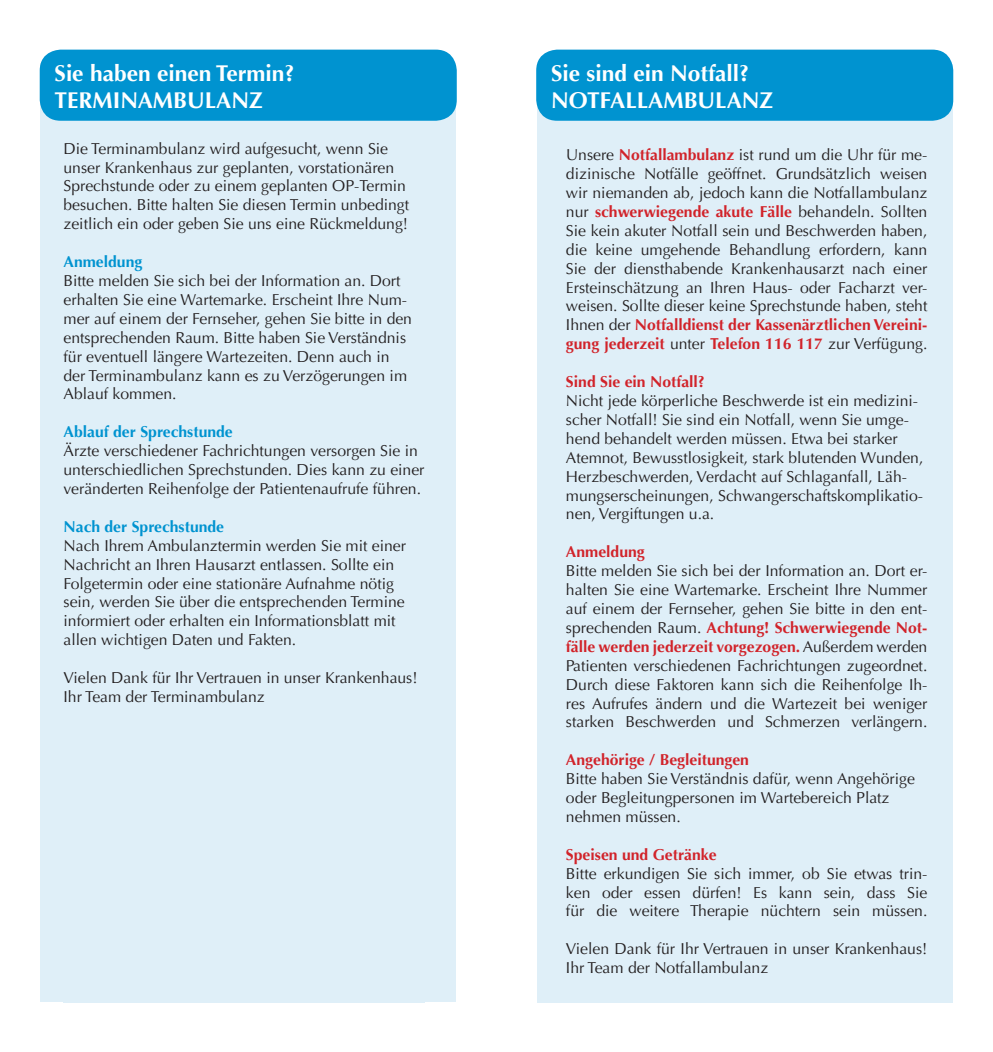
<style>
.page{position:relative;width:993px;height:1052px;background:#fff}
.page>*{position:absolute;margin:0;border:0;box-sizing:border-box;transform-origin:0 0}
.t1{font:700 22.75px/27.3px "Optima LT";color:#fff}
.t2{font:15.75px/18.9px "Optima LT";color:#231f20}
.t3{font:700 15.75px "Optima LT";color:#d1232a}
.t4{font:700 15.75px "Optima LT";color:#0093d0}
.s1{font-weight:700;color:#d1232a}
</style>
<div class="page">
<div style="left:537px;top:64px;width:415px;height:939px;background:#dfeff8"></div>
<div style="left:41px;top:63px;width:415px;height:939px;background:#dfeff8"></div>
<div style="left:536px;top:50px;width:416px;height:71px;background:#0093d0;border-radius:21px"></div>
<div style="left:40px;top:50px;width:416px;height:71px;background:#0093d0;border-radius:21px"></div>
<h1 class="t1" style="left:55px;top:59px;width:241px">Sie haben einen Termin?<br>TERMI NAMBULANZ</h1>
<p class="t2" style="left:63px;top:139px;width:347px">Die Terminambulanz wird aufgesucht, wenn Sie unser Krankenhaus zur geplanten, vorstationären Sprechstunde oder zu einem geplanten OP-Termin besuchen. Bitte halten Sie diesen Termin unbedingt zeitlich ein oder geben Sie uns eine Rückmeldung!</p>
<p class="t4" style="left:63px;top:253px;width:80px">Anmeldung</p>
<p class="t2" style="left:63px;top:271px;width:350px">Bitte melden Sie sich bei der Information an. Dort erhalten Sie eine Wartemarke. Erscheint Ihre Num&shy;mer auf einem der Fernseher, gehen Sie bitte in den entsprechenden Raum. Bitte haben Sie Verständnis für eventuell längere Wartezeiten. Denn auch in der Terminambulanz kann es zu Verzögerungen im Ablauf kommen.</p>
<p class="t4" style="left:63px;top:423px;width:171px">Ablauf der Sprechstunde</p>
<p class="t2" style="left:63px;top:441px;width:362px">Ärzte verschiedener Fachrichtungen versorgen Sie in unterschiedlichen Sprechstunden. Dies kann zu einer veränderten Reihenfolge der Patientenaufrufe führen.</p>
<p class="t4" style="left:63px;top:517px;width:162px">Nach der Sprechstunde</p>
<p class="t2" style="left:63px;top:536px;width:344px">Nach Ihrem Ambulanztermin werden Sie mit einer Nachricht an Ihren Hausarzt entlassen. Sollte ein Folgetermin oder eine stationäre Aufnahme nötig sein, werden Sie über die entsprechenden Termine informiert oder erhalten ein Informationsblatt mit allen wichtigen Daten und Fakten.</p>
<p class="t2" style="left:63px;top:668px;width:355px">Vielen Dank für Ihr Vertrauen in unser Krankenhaus!<br>Ihr Team der Terminambulanz</p>
<h1 class="t1" style="left:551px;top:59px;width:200px">Sie sind ein Notfall?<br>NOTFALLAM</h1>
<h1 class="t1" style="left:683px;top:87px;width:91px">BULANZ</h1>
<p class="t2" style="left:565px;top:146px;width:363px;text-align:justify">Unsere <span class="s1">Notfallambulanz</span> ist rund um die Uhr für me&shy;dizinische Notfälle geöffnet. Grundsätzlich weisen wir niemanden ab, jedoch kann die Notfallambulanz nur <span class="s1">schwerwiegende akute Fälle</span> behandeln. Sollten Sie kein akuter Notfall sein und Beschwerden haben, die keine umgehende Behandlung erfordern, kann Sie der diensthabende Krankenhausarzt nach einer Ersteinschätzung an Ihren Haus- oder Facharzt ver&shy;weisen. Sollte dieser keine Sprechstunde haben, steht Ihnen der <span class="s1">Notfalldienst der Kassenärztlichen Vereini&shy;gung jederzeit</span> unter <span class="s1">Telefon 116 117</span> zur Verfügung.</p>
<p class="t3" style="left:565px;top:372px;width:140px">Sind Sie ein Notfall?</p>
<p class="t2" style="left:565px;top:391px;width:359px">Nicht jede körperliche Beschwerde ist ein medizini&shy;scher Notfall! Sie sind ein Notfall, wenn Sie umge&shy;hend behandelt werden müssen. Etwa bei starker Atemnot, Bewusstlosigkeit, stark blutenden Wunden, Herzbeschwerden, Verdacht auf Schlaganfall, Läh&shy;mungserscheinungen, Schwangerschaftskomplikatio&shy;nen, Vergiftungen u.a.</p>
<p class="t3" style="left:565px;top:543px;width:80px">Anmeldung</p>
<p class="t2" style="left:565px;top:561px;width:363px;text-align:justify">Bitte melden Sie sich bei der Information an. Dort er&shy;halten Sie eine Wartemarke. Erscheint Ihre Nummer auf einem der Fernseher, gehen Sie bitte in den ent&shy;sprechenden Raum. <span class="s1">Achtung! Schwerwiegende Not&shy;fälle werden jederzeit vorgezogen.</span> Außerdem werden Patienten verschiedenen Fachrichtungen zugeordnet.<br>Durch diese Faktoren kann sich die Reihenfolge Ih&shy;res Aufrufes ändern und die Wartezeit bei weniger starken Beschwerden und Schmerzen verlängern.</p>
<p class="t3" style="left:565px;top:750px;width:184px">Angehörige / Begleitungen</p>
<p class="t2" style="left:565px;top:769px;width:350px">Bitte haben Sie Verständnis dafür, wenn Angehörige oder Begleitungpersonen im Wartebereich Platz nehmen müssen.</p>
<p class="t3" style="left:565px;top:845px;width:152px">Speisen und Getränke</p>
<p class="t2" style="left:565px;top:864px;width:363px;text-align:justify">Bitte erkundigen Sie sich immer, ob Sie etwas trin&shy;ken oder essen dürfen! Es kann sein, dass Sie für die weitere Therapie nüchtern sein müssen.</p>
<p class="t2" style="left:565px;top:939px;width:363px">Vielen Dank für Ihr Vertrauen in unser Krankenhaus!<br>Ihr Team der Notfallambulanz</p>
</div>
